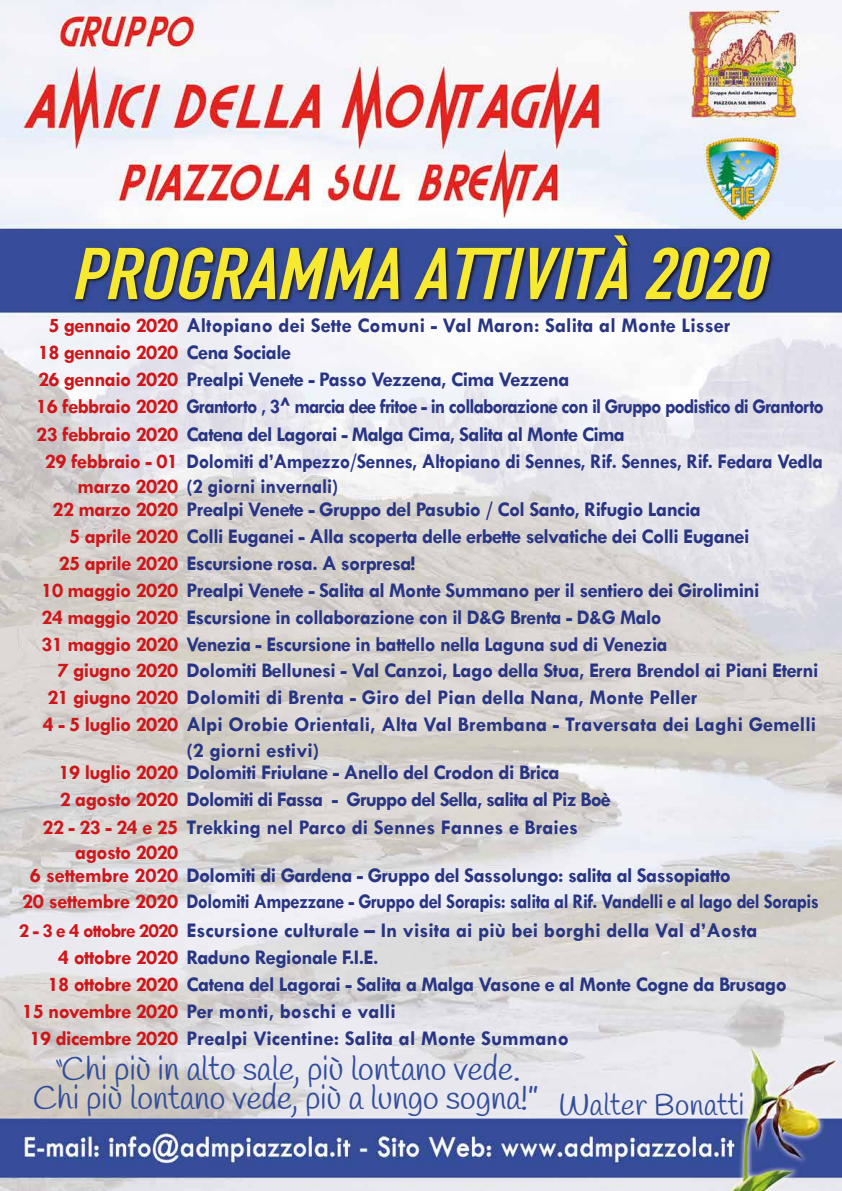
<style>
.page{position:relative;width:842px;height:1191px;background:#fff}
.page>*{position:absolute;margin:0;border:0;box-sizing:border-box;transform-origin:0 0}
.t1{font:33px/29px "Handlee";letter-spacing:-.01em;color:#324d9a}
.t2{font:700 21px/22.5px "Tw Cen";letter-spacing:-.03em;color:#283583}
.t3{font:700 21px "Tw Cen";color:#283583}
.t4{font:700 21px/29.7px "Tw Cen";letter-spacing:-.03em;color:#283583;scale:.91 1}
.t5{font:700 21px "Tw Cen";letter-spacing:-.05em;color:#283583;scale:.94 1}
.t6{font:700 21px "Tw Cen";letter-spacing:-.03em;color:#283583;scale:.95 1}
.t7{font:700 21px "Tw Cen";letter-spacing:-.005em;color:#283583}
.t8{font:700 21px "Tw Cen";letter-spacing:-.01em;color:#283583;scale:.95 1}
.t9{font:700 21px "Tw Cen";letter-spacing:-.03em;color:#cd171a}
.s1{color:#cd171a}
.s2{color:#283583}
.s3{font-size:20px;color:#cd171a}
.s4{font-family:"Sign Painter House Script"}
</style>
<div class="page">
<img style="left:0;top:0;width:842px;height:1191px">
<img style="left:179px;top:235px;width:591px;height:64px">
<p class="t3" style="left:49px;top:312px;width:683px"><span class="s1">5 gennaio 2020</span> Altopiano dei Sette Comuni - Val Maron: Salita al Monte Lisser</p>
<p class="t9" style="left:38px;top:339px;width:255px">18 gennaio 2020 <span class="s2">Cena Sociale</span></p>
<p class="t2" style="left:38px;top:367px;width:533px"><span class="s1">26 gennaio 2020</span> Prealpi Venete - Passo Vezzena, Cima Vezzena</p>
<p class="t5" style="left:36px;top:393px;width:840px"><span class="s1">16 febbraio 2020</span> Grantorto , 3^ marcia dee fritoe - in collaborazione con il Gruppo podistico di Grantorto</p>
<p class="t2" style="left:36px;top:423px;width:590px"><span class="s1">23 febbraio 2020</span> Catena del Lagorai - Malga Cima, Salita al Monte Cima</p>
<p class="t6" style="left:45px;top:449px;width:821px"><span class="s1">29 febbraio - 01</span> Dolomiti d’Ampezzo/Sennes, Altopiano di Sennes, Rif. Sennes, Rif. Fedara Vedla</p>
<p class="t8" style="left:78px;top:474px;width:276px"><span class="s1">marzo 2020</span> (2 giorni invernali)</p>
<p class="t2" style="left:53px;top:497px;width:650px"><span class="s1">22 marzo 2020</span> Prealpi Venete - Gruppo del Pasubio / Col Santo, Rifugio Lancia</p>
<p class="t2" style="left:69px;top:524px;width:682px"><span class="s1">5 aprile 2020</span> Colli Euganei - Alla scoperta delle erbette selvatiche dei Colli Euganei</p>
<p class="t2" style="left:59px;top:551px;width:358px"><span class="s1">25 aprile 2020</span> Escursione rosa. A sorpresa!</p>
<p class="t2" style="left:42px;top:578px;width:719px"><span class="s1">10 maggio 2020</span> Prealpi Venete - Salita al Monte Summano per il sentiero dei Girolimini</p>
<p class="t2" style="left:42px;top:605px;width:621px"><span class="s1">24 maggio 2020</span> Escursione in collaborazione con il D&amp;G Brenta - D&amp;G Malo</p>
<p class="t2" style="left:42px;top:632px;width:628px"><span class="s1">31 maggio 2020</span> Venezia - Escursione in battello nella Laguna sud di Venezia</p>
<p class="t2" style="left:58px;top:659px;width:762px"><span class="s1">7 giugno 2020</span> Dolomiti Bellunesi - Val Canzoi, Lago della Stua, Erera Brendol ai Piani Eterni</p>
<p class="t3" style="left:47px;top:685px;width:651px"><span class="s1">21 giugno 2020</span> Dolomiti di Brenta - Giro del Pian della Nana, Monte Peller</p>
<p class="t3" style="left:43px;top:712px;width:775px"><span class="s1">4 - 5 luglio 2020</span> Alpi Orobie Orientali, Alta Val Brembana - Traversata dei Laghi Gemelli</p>
<p class="t3" style="left:186px;top:737px;width:135px">(2 giorni estivi)</p>
<p class="t2" style="left:59px;top:760px;width:502px"><span class="s1">19 luglio 2020</span> Dolomiti Friulane - Anello del Crodon di Brica</p>
<p class="t2" style="left:60px;top:787px;width:553px"><span class="s1">2 agosto 2020</span> Dolomiti di Fassa - Gruppo del Sella, salita al Piz Boè</p>
<p class="t3" style="left:43px;top:815px;width:537px"><span class="s1">22 - 23 - 24 e 25</span> Trekking nel Parco di Sennes Fannes e Braies</p>
<p class="t2" style="left:30px;top:841px;width:703px;text-indent:45px"><span class="s1">agosto 2020<br>6 settembre 2020</span> Dolomiti di Gardena - Gruppo del Sassolungo: salita al Sassopiatto</p>
<p class="t4" style="left:19px;top:885px;width:881px"><span class="s1">20 settembre 2020</span> Dolomiti Ampezzane - Gruppo del Sorapis: salita al Rif. Vandelli e al lago del Sorapis<br><span class="s3">2 - 3 e 4 ottobre 2020</span> Escursione culturale – In visita ai più bei borghi della Val d’Aosta</p>
<p class="t2" style="left:58px;top:946px;width:322px"><span class="s1">4 ottobre 2020</span> Raduno Regionale F.I.E.</p>
<p class="t2" style="left:48px;top:972px;width:741px"><span class="s1">18 ottobre 2020</span> Catena del Lagorai - Salita a Malga Vasone e al Monte Cogne da Brusago</p>
<p class="t7" style="left:22px;top:999px;width:375px"><span class="s1">15 novembre 2020</span> Per monti, boschi e valli</p>
<p class="t3" style="left:30px;top:1026px;width:541px"><span class="s1">19 dicembre 2020</span> Prealpi Vicentine: Salita al Monte Summano</p>
<h1 class="t1" style="left:33px;top:1056px;width:713px;text-indent:18px"><span class="s4">“</span>Chi più in alto sale, più lontano vede.<br>Chi più lontano vede, più a lungo sogna!” <sub>Walter</sub> <sub>Bonatti</sub></h1>
</div>
